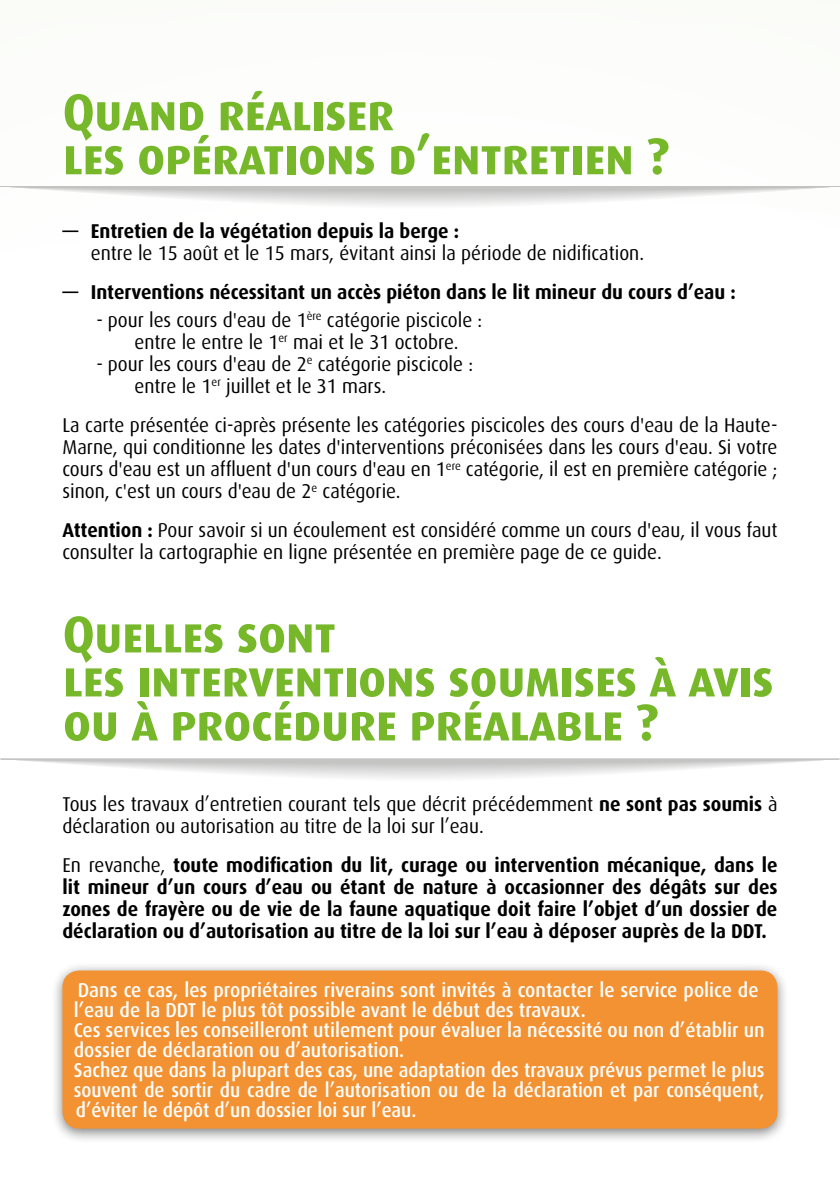
<style>
.page{position:relative;width:840px;height:1191px;background:#fff}
.page>*{position:absolute;margin:0;border:0;box-sizing:border-box;transform-origin:0 0}
.t1{font:700 52px/44px "Dax OT";letter-spacing:-.025em;color:#76b82a}
.t2{font:20px/22px "Dax OT";color:#000;scale:.95 1}
.t3{font:500 20px/20px "Dax OT";color:#fff;scale:.95 1}
.t4{font:700 20px/22px "Dax OT";color:#000;text-align:justify;scale:.95 1}
.s1{font-weight:700}
.s2{font-weight:400}
</style>
<div class="page">
<svg style="left:0;top:186px;width:839px;height:20px"></svg>
<svg style="left:0;top:759px;width:839px;height:20px"></svg>
<div style="left:50px;top:961px;width:739px;height:183px;background:#000;opacity:.5"></div>
<div style="left:62px;top:970px;width:715px;height:158px;background:#f39232;border-radius:17px"></div>
<h1 class="t1" style="left:62px;top:91px;width:608px">Quand réaliser<br>les opérations d’entretien ?</h1>
<p class="t4" style="left:62px;top:221px;width:419px">— Entretien de la végétation depuis la berge :</p>
<p class="t2" style="left:91px;top:243px;width:583px">entre le 15 août et le 15 mars, évitant ainsi la période de nidification.</p>
<p class="t4" style="left:62px;top:282px;width:709px">— Interventions nécessitant un accès piéton dans le lit mineur du cours d’eau :</p>
<p class="t2" style="left:134px;top:309px;width:367px;text-indent:-38px">- pour les cours d'eau de 1<sup>ère</sup> catégorie piscicole : entre le entre le 1<sup>er</sup> mai et le 31 octobre.</p>
<p class="t2" style="left:134px;top:353px;width:358px;text-indent:-38px">- pour les cours d'eau de 2<sup>e</sup> catégorie piscicole : entre le 1<sup>er</sup> juillet et le 31 mars.</p>
<p class="t2" style="left:62px;top:414px;width:753px;text-align:justify">La carte présentée ci-après présente les catégories piscicoles des cours d'eau de la Haute-Marne, qui conditionne les dates d'interventions préconisées dans les cours d'eau. Si votre cours d'eau est un affluent d'un cours d'eau en 1<sup>ere</sup> catégorie, il est en première catégorie ; sinon, c'est un cours d'eau de 2<sup>e</sup> catégorie.</p>
<p class="t2" style="left:62px;top:519px;width:753px"><span class="s1">Attention :</span> Pour savoir si un écoulement est considéré comme un cours d'eau, il vous faut consulter la cartographie en ligne présentée en première page de ce guide.</p>
<h1 class="t1" style="left:62px;top:612px;width:712px">Quelles sont<br>les interventions soumises à avis ou à procédure préalable ?</h1>
<p class="t2" style="left:62px;top:793px;width:753px">Tous les travaux d’entretien courant tels que décrit précédemment <span class="s1">ne sont pas soumis</span> à déclaration ou autorisation au titre de la loi sur l’eau.</p>
<p class="t4" style="left:62px;top:854px;width:753px"><span class="s2">En revanche,</span> toute modification du lit, curage ou intervention mécanique, dans le lit mineur d’un cours d’eau ou étant de nature à occasionner des dégâts sur des zones de frayère ou de vie de la faune aquatique doit faire l’objet d’un dossier de déclaration ou d’autorisation au titre de la loi sur l’eau à déposer auprès de la DDT.</p>
<p class="t3" style="left:74px;top:980px;width:728px">Dans ce cas, les propriétaires riverains sont invités à contacter le service police de l’eau de la DDT le plus tôt possible avant le début des travaux.<br>Ces services les conseilleront utilement pour évaluer la nécessité ou non d’établir un dossier de déclaration ou d’autorisation.<br>Sachez que dans la plupart des cas, une adaptation des travaux prévus permet le plus souvent de sortir du cadre de l’autorisation ou de la déclaration et par conséquent, d’éviter le dépôt d’un dossier loi sur l’eau.</p>
</div>
